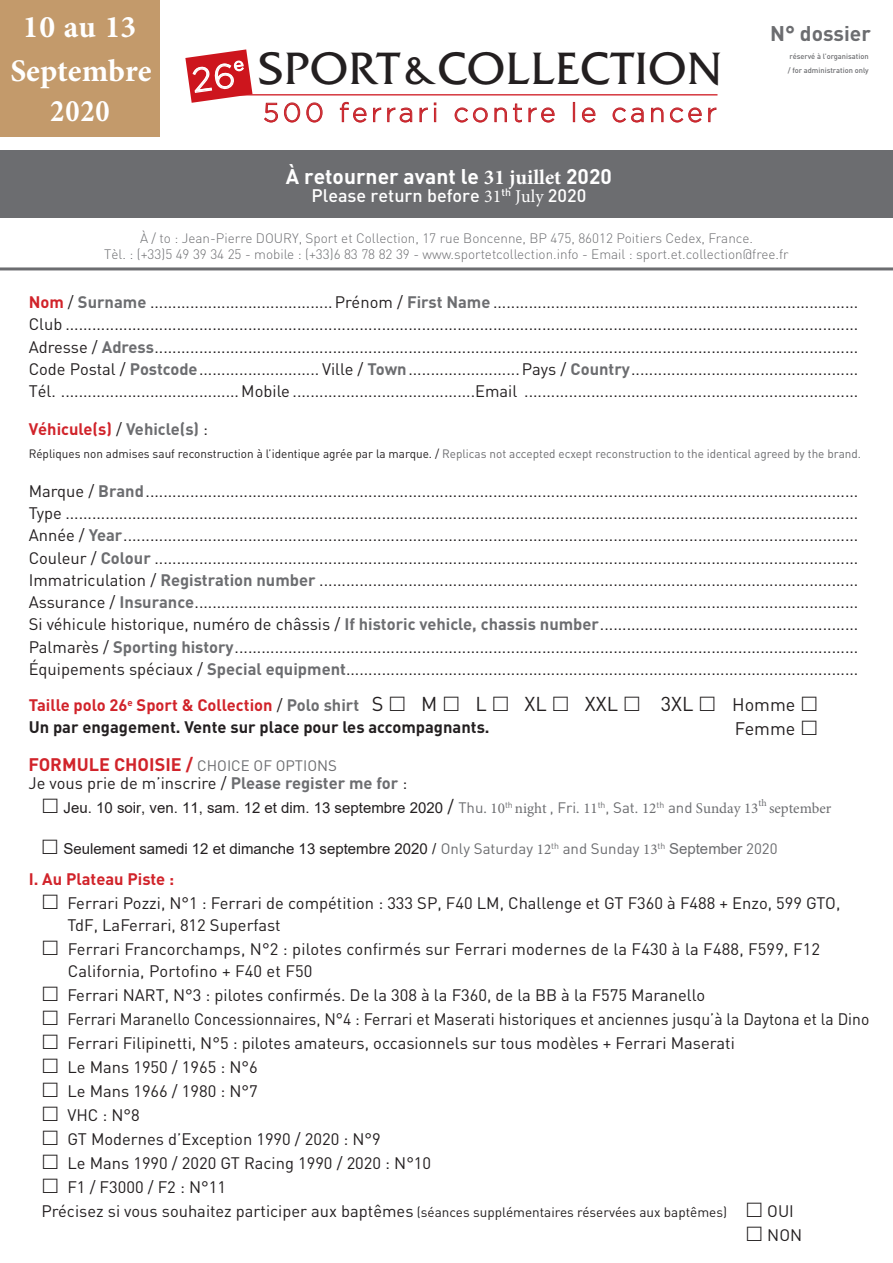
<style>
.page{position:relative;width:893px;height:1263px;background:#fff}
.page>*{position:absolute;margin:0;border:0;box-sizing:border-box;transform-origin:0 0}
.t1{font:45px "Friz Qua";color:#231f20}
.t2{font:700 31.5px "Minion Pro";color:#fff}
.t3{font:700 31.5px "Minion Pro";color:#fff;scale:.9 1}
.t4{font:300 26.25px "Gotham";letter-spacing:.14em;color:#d1232a}
.t5{font:700 21px "DIN";color:#fff}
.t6{font:700 21px "DIN";color:#6c6d70}
.t7{font:19.8px "DIN";color:#231f20}
.t8{font:500 18px "DIN";color:#fff}
.t9{font:700 18px "DIN";color:#d1232a}
.t10{font:18px/24px "DIN";color:#231f20}
.t11{font:16.5px/22.2px "DIN";color:#231f20}
.t12{font:700 16.5px/22.2px "DIN";color:#231f20}
.t13{font:700 16.5px "DIN";color:#d1232a}
.t14{font:15px "Arial";color:#231f20}
.t15{font:300 13.5px/16.2px "DIN";color:#6c6d70;text-align:center}
.t16{font:12px "DIN";color:#6c6d70}
.t17{font:500 7.5px/14px "DIN";color:#6c6d70}
.s1{font-size:38.1px}
.s2{font-family:"Minion Pro"}
.s3{font-family:"Minion Pro";font-weight:400}
.s4{font-weight:700;color:#d1232a}
.s5{font-weight:700;color:#6c6d70}
.s6{font-weight:400;color:#231f20}
.s7{color:#6c6d70}
.s8{color:#231f20}
.s9{color:#d1232a}
.s10{font-weight:400}
.s11{font-weight:400;font-size:15px;color:#6c6d70}
.s12{font-family:"DIN";font-size:18px}
.s13{font-family:"DIN";color:#6c6d70}
.s14{font-family:"Minion Pro";color:#6c6d70}
.s15{font-size:13.5px}
</style>
<div class="page">
<div style="left:0;top:150px;width:893px;height:67px;background:#6c6d70"></div>
<hr style="left:0;top:267px;width:893px;height:3px;background:#6c6d70">
<div style="left:0;top:0;width:159px;height:136px;background:#c39a6b"></div>
<svg style="left:264px;top:102px;width:14px;height:21px"></svg>
<svg style="left:284px;top:102px;width:39px;height:21px"></svg>
<svg style="left:339px;top:101px;width:28px;height:22px"></svg>
<svg style="left:373px;top:107px;width:40px;height:16px"></svg>
<svg style="left:419px;top:107px;width:9px;height:16px"></svg>
<svg style="left:434px;top:103px;width:2px;height:19px"></svg>
<svg style="left:454px;top:107px;width:34px;height:16px"></svg>
<svg style="left:494px;top:107px;width:13px;height:16px"></svg>
<svg style="left:513px;top:103px;width:9px;height:20px"></svg>
<svg style="left:528px;top:107px;width:27px;height:16px"></svg>
<div style="left:573px;top:102px;width:2px;height:20px;border:1px solid #b4292f"></div>
<svg style="left:582px;top:107px;width:14px;height:16px"></svg>
<svg style="left:612px;top:107px;width:32px;height:16px"></svg>
<svg style="left:651px;top:107px;width:51px;height:16px"></svg>
<svg style="left:708px;top:107px;width:9px;height:16px"></svg>
<hr style="left:227px;top:94px;width:490px;height:1px;background:#d1232a">
<svg style="left:185px;top:49px;width:67px;height:54px"></svg>
<h2 class="t2" style="left:23px;top:5px;width:115px">10 au 13</h2>
<h2 class="t2" style="left:10px;top:48px;width:143px">Septembre</h2>
<h2 class="t3" style="left:50px;top:88px;width:68px">2020</h2>
<h1 class="t1" style="left:258px;top:41px;width:466px">SPORT <span class="s1">&amp;</span> COLLECTION</h1>
<h3 class="t4" style="left:263px;top:98px;width:455px">500 ferrari contre le cancer</h3>
<p class="t6" style="left:770px;top:20px;width:102px">N° dossier</p>
<p class="t17" style="left:788px;top:49px;width:83px">réservé à l’organisation / for administration only</p>
<p class="t5" style="left:286px;top:162px;width:327px">À retourner avant le <span class="s2">31 juillet</span> 2020</p>
<p class="t8" style="left:311px;top:184px;width:276px">Please return before <span class="s3">31</span><sup>th</sup> <span class="s3">July</span> 2020</p>
<p class="t15" style="left:104px;top:229px;width:686px">À / to : Jean-Pierre DOURY, Sport et Collection, 17 rue Boncenne, BP 475, 86012 Poitiers Cedex, France.<br>Tèl. : (+33)5 49 39 34 25 - mobile : (+33)6 83 78 82 39 - www.sportetcollection.info - Email : sport.et.collection@free.fr</p>
<p class="t11" style="left:29px;top:291px;width:831px;text-align:justify"><span class="s4">Nom</span> / <span class="s5">Surname</span> ......................................... Prénom / <span class="s5">First Name</span> ..................................................................................<br>Club ..................................................................................................................................................................................<br>Adresse / <span class="s5">Adress</span>..............................................................................................................................................................<br>Code Postal / <span class="s5">Postcode</span>........................... Ville / <span class="s5">Town</span>......................... Pays / <span class="s5">Country</span>...................................................<br>Tél. ........................................ Mobile .........................................Email ...........................................................................</p>
<p class="t13" style="left:29px;top:419px;width:181px">Véhicule(s) <span class="s6">/</span> <span class="s7">Vehicle(s)</span> <span class="s6">:</span></p>
<p class="t16" style="left:29px;top:446px;width:834px"><span class="s8">Répliques non admises sauf reconstruction à l’identique agrée par la marque. /</span> Replicas not accepted ecxept reconstruction to the identical agreed by the brand.</p>
<p class="t11" style="left:29px;top:479px;width:831px;text-align:justify">Marque / <span class="s5">Brand</span>................................................................................................................................................................<br>Type ..................................................................................................................................................................................<br>Année / <span class="s5">Year</span>.....................................................................................................................................................................<br>Couleur / <span class="s5">Colour</span> ..............................................................................................................................................................<br>Immatriculation / <span class="s5">Registration number</span> .........................................................................................................................<br>Assurance / <span class="s5">Insurance</span>.....................................................................................................................................................<br>Si véhicule historique, numéro de châssis / <span class="s5">If historic vehicle, chassis number</span>..........................................................<br>Palmarès / <span class="s5">Sporting history</span>............................................................................................................................................<br>Équipements spéciaux / <span class="s5">Special equipment</span>...................................................................................................................</p>
<p class="t12" style="left:29px;top:693px;width:462px"><span class="s9">Taille polo 26</span><sup>e</sup> <span class="s9">Sport &amp; Collection</span> <span class="s10">/</span> <span class="s7">Polo shirt<br></span>Un par engagement. Vente sur place pour les accompagnants.</p>
<p class="t9" style="left:28px;top:752px;width:310px">FORMULE CHOISIE / <span class="s11">CHOICE OF OPTIONS</span></p>
<p class="t11" style="left:28px;top:771px;width:380px">Je vous prie de m’inscrire / <span class="s5">Please register me for</span> :</p>
<p class="t14" style="left:64px;top:797px;width:769px">Jeu. 10 soir, ven. 11, sam. 12 et dim. 13 septembre 2020 <span class="s12">/</span> <span class="s13">Thu</span><span class="s14">. 10</span><sup>th</sup> <span class="s14">night</span> <span class="s13">, Fri</span><span class="s14">. 11</span><sup>th</sup><span class="s13">, Sat</span><span class="s14">. 12</span><sup>th</sup> <span class="s13">and</span> <span class="s14">Sunday 13</span><sup>th</sup> <span class="s14">september</span></p>
<p class="t14" style="left:64px;top:839px;width:715px">Seulement samedi 12 et dimanche 13 septembre 2020 / <span class="s13">Only Saturday</span> <span class="s14">12</span><sup>th</sup> <span class="s13">and Sunday</span> <span class="s14">13</span><sup>th</sup> <span class="s7">September</span> <span class="s13">2020</span></p>
<p class="t13" style="left:29px;top:869px;width:147px">I. Au Plateau Piste :</p>
<p class="t11" style="left:67px;top:892px;width:774px;line-height:21.8px">Ferrari Pozzi, N°1 : Ferrari de compétition : 333 SP, F40 LM, Challenge et GT F360 à F488 + Enzo, 599 GTO,<br>TdF, LaFerrari, 812 Superfast</p>
<p class="t11" style="left:68px;top:938px;width:754px;line-height:21.8px">Ferrari Francorchamps, N°2 : pilotes confirmés sur Ferrari modernes de la F430 à la F488, F599, F12<br>California, Portofino + F40 et F50</p>
<p class="t11" style="left:67px;top:983px;width:803px;line-height:24px">Ferrari NART, N°3 : pilotes confirmés. De la 308 à la F360, de la BB à la F575 Maranello<br>Ferrari Maranello Concessionnaires, N°4 : Ferrari et Maserati historiques et anciennes jusqu’à la Daytona et la Dino Ferrari Filipinetti, N°5 : pilotes amateurs, occasionnels sur tous modèles + Ferrari Maserati<br>Le Mans 1950 / 1965 : N°6<br>Le Mans 1966 / 1980 : N°7<br>VHC : N°8<br>GT Modernes d’Exception 1990 / 2020 : N°9<br>Le Mans 1990 / 2020 GT Racing 1990 / 2020 : N°10<br>F1 / F3000 / F2 : N°11</p>
<p class="t7" style="left:372px;top:691px;width:13px">S</p>
<p class="t7" style="left:421px;top:691px;width:18px">M</p>
<p class="t7" style="left:475px;top:691px;width:13px">L</p>
<p class="t7" style="left:525px;top:691px;width:24px">XL</p>
<p class="t7" style="left:585px;top:691px;width:35px">XXL</p>
<p class="t7" style="left:661px;top:691px;width:34px">3XL</p>
<p class="t10" style="left:732px;top:692px;width:65px">Homme<br>Femme</p>
<p class="t11" style="left:41px;top:1199px;width:687px">Précisez si vous souhaitez participer aux baptêmes <span class="s15">(séances supplémentaires réservées aux baptêmes)</span></p>
<p class="t11" style="left:767px;top:1198px;width:36px;line-height:24px">OUI<br>NON</p>
</div>
